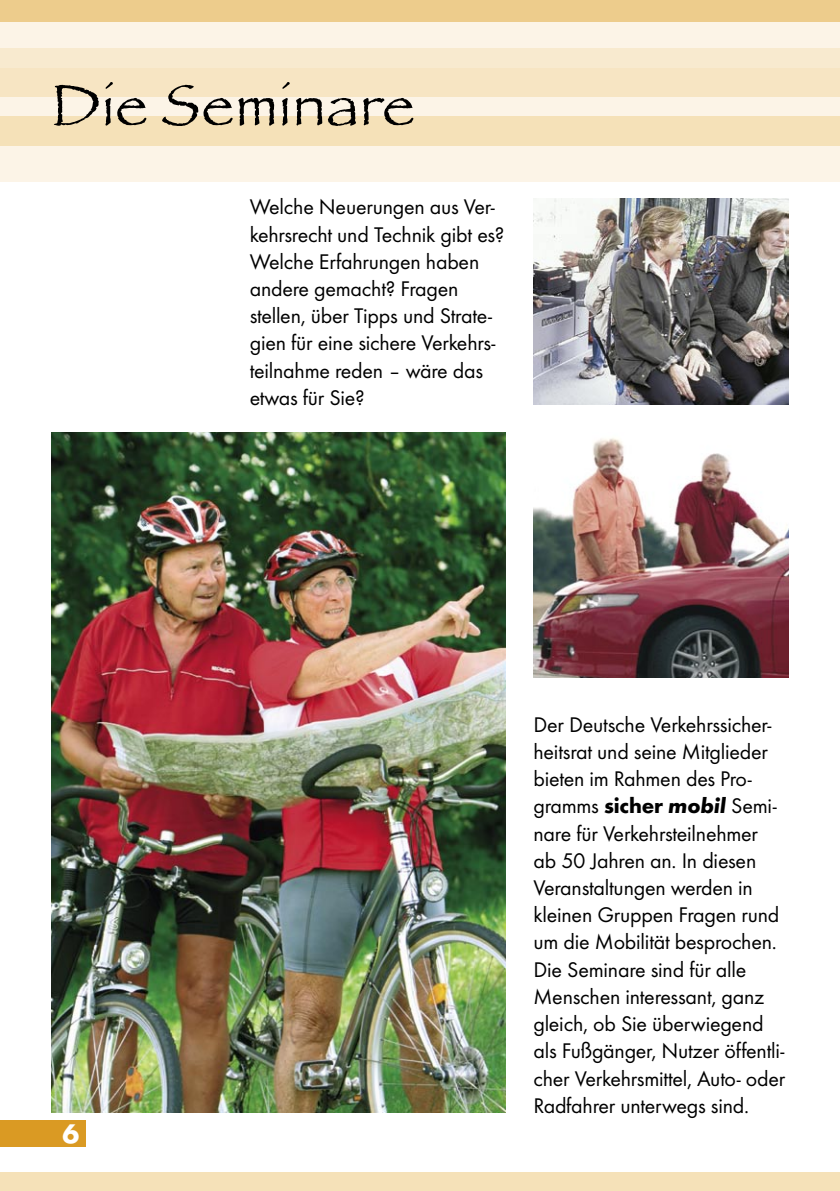
<style>
.page{position:relative;width:840px;height:1191px;background:#fff}
.page>*{position:absolute;margin:0;border:0;box-sizing:border-box;transform-origin:0 0}
.t1{font:60px "Papyrus";letter-spacing:.02em;color:#000}
.t2{font:700 28px "Futura T";color:#fff}
.t3{font:22px/27.2px "Futura T";letter-spacing:-.01em;color:#000}
.s1{font-weight:700}
.s2{font-weight:700;font-style:italic}
</style>
<div class="page">
<div style="left:0;top:0;width:839px;height:181px;background:#fcf4e7"></div>
<div style="left:0;top:0;width:839px;height:21px;background:#edcc8c"></div>
<div style="left:0;top:48px;width:839px;height:20px;background:#f8eacf"></div>
<div style="left:0;top:68px;width:839px;height:29px;background:#f7e5c3"></div>
<div style="left:0;top:116px;width:839px;height:30px;background:#f5e1b8"></div>
<div style="left:0;top:1172px;width:839px;height:19px;background:#f5e1b8"></div>
<div style="left:0;top:1120px;width:85px;height:27px;background:#da9a23"></div>
<hr style="left:839px;top:0;width:1px;height:181px;background:#fcf4e7">
<svg style="left:839px;top:0;width:1px;height:21px"></svg>
<svg style="left:839px;top:48px;width:1px;height:49px"></svg>
<hr style="left:839px;top:116px;width:1px;height:30px;background:#f5e1b8">
<svg style="left:839px;top:1172px;width:1px;height:19px"></svg>
<img style="left:51px;top:432px;width:454px;height:680px">
<img style="left:533px;top:198px;width:255px;height:207px">
<img style="left:533px;top:438px;width:255px;height:239px">
<h1 class="t1" style="left:51px;top:69px;width:365px">Die Seminare</h1>
<p class="t3" style="left:249px;top:193px;width:256px">Welche Neuerungen aus Ver&shy;kehrsrecht und Technik gibt es?<br>Welche Erfahrungen haben andere gemacht? Fragen stellen, über Tipps und Strate&shy;gien für eine sichere Verkehrs&shy;teilnahme reden – wäre das etwas für Sie?</p>
<p class="t2" style="left:63px;top:1116px;width:18px">6</p>
<p class="t3" style="left:533px;top:710px;width:253px">Der Deutsche Verkehrssicher&shy;heitsrat und seine Mitglieder bieten im Rahmen des Pro&shy;gramms <span class="s1">sicher</span> <span class="s2">mobil</span> Semi&shy;nare für Verkehrsteilnehmer ab 50 Jahren an. In diesen<br>Veranstaltungen werden in kleinen Gruppen Fragen rund um die Mobilität besprochen.<br>Die Seminare sind für alle<br>Menschen interessant, ganz gleich, ob Sie überwiegend als Fußgänger, Nutzer öffentli&shy;cher Verkehrsmittel, Auto- oder<br>Radfahrer unterwegs sind.</p>
</div>
